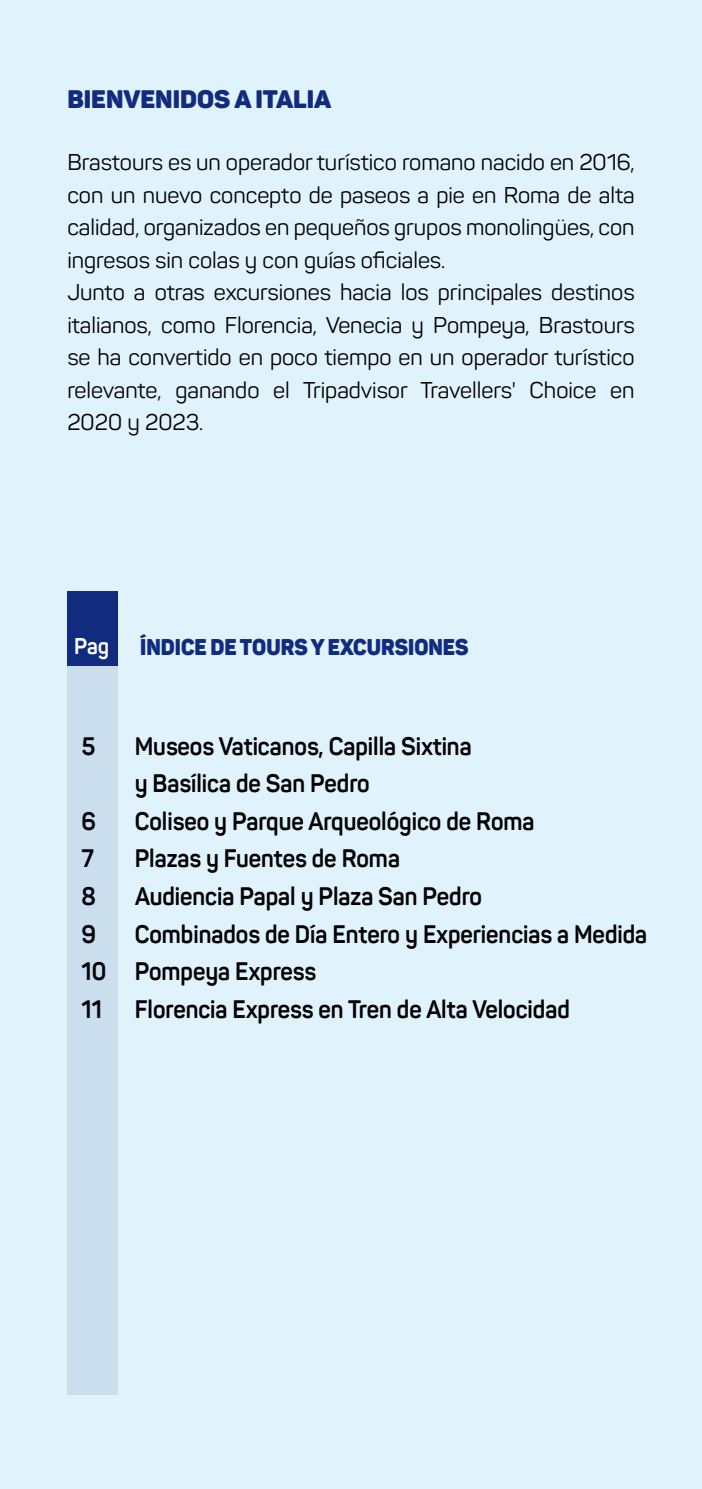
<style>
.page{position:relative;width:702px;height:1489px;background:#fff}
.page>*{position:absolute;margin:0;border:0;box-sizing:border-box;transform-origin:0 0}
.t1{font:700 25px/37.5px "Panton";color:#000;scale:.92 1}
.t2{font:25px "Panton Black Caps";color:#112c7f}
.t3{font:22.5px/32.5px "Panton";color:#000}
.t4{font:22.5px "Panton Black Caps";color:#112c7f;scale:.92 1}
.t5{font:700 22.5px "Panton";color:#fff;scale:.92 1}
</style>
<div class="page">
<div style="left:0;top:0;width:702px;height:1488px;background:#e0f2fb"></div>
<div style="left:67px;top:591px;width:51px;height:74px;background:#112c7f"></div>
<div style="left:67px;top:666px;width:51px;height:728px;background:#cbdeee"></div>
<p class="t2" style="left:67px;top:83px;width:265px">BIENVENIDOS A ITALIA</p>
<p class="t3" style="left:67px;top:146px;width:568px">Brastours es un operador turístico romano nacido en 2016, con un nuevo concepto de paseos a pie en Roma de alta calidad, organizados en pequeños grupos monolingües, con ingresos sin colas y con guías oficiales.<br>Junto a otras excursiones hacia los principales destinos italianos, como Florencia, Venecia y Pompeya, Brastours se ha convertido en poco tiempo en un operador turístico relevante, ganando el Tripadvisor Travellers' Choice en 2020 y 2023.</p>
<p class="t5" style="left:74px;top:632px;width:39px">Pag</p>
<p class="t4" style="left:140px;top:633px;width:358px">ÍNDICE DE TOURS Y EXCURSIONES</p>
<p class="t1" style="left:81px;top:727px;width:16px">5</p>
<p class="t1" style="left:135px;top:727px;width:367px">Museos Vaticanos, Capilla Sixtina y Basílica de San Pedro</p>
<p class="t1" style="left:81px;top:802px;width:17px">6</p>
<p class="t1" style="left:135px;top:802px;width:436px">Coliseo y Parque Arqueológico de Roma</p>
<p class="t1" style="left:81px;top:839px;width:15px">7</p>
<p class="t1" style="left:135px;top:839px;width:290px">Plazas y Fuentes de Roma</p>
<p class="t1" style="left:81px;top:877px;width:17px">8</p>
<p class="t1" style="left:135px;top:877px;width:379px">Audiencia Papal y Plaza San Pedro</p>
<p class="t1" style="left:81px;top:914px;width:17px">9</p>
<p class="t1" style="left:81px;top:914px;width:616px;text-indent:53px">Combinados de Día Entero y Experiencias a Medida<br>10 Pompeya Express<br>11</p>
<p class="t1" style="left:135px;top:989px;width:474px">Florencia Express en Tren de Alta Velocidad</p>
</div>
